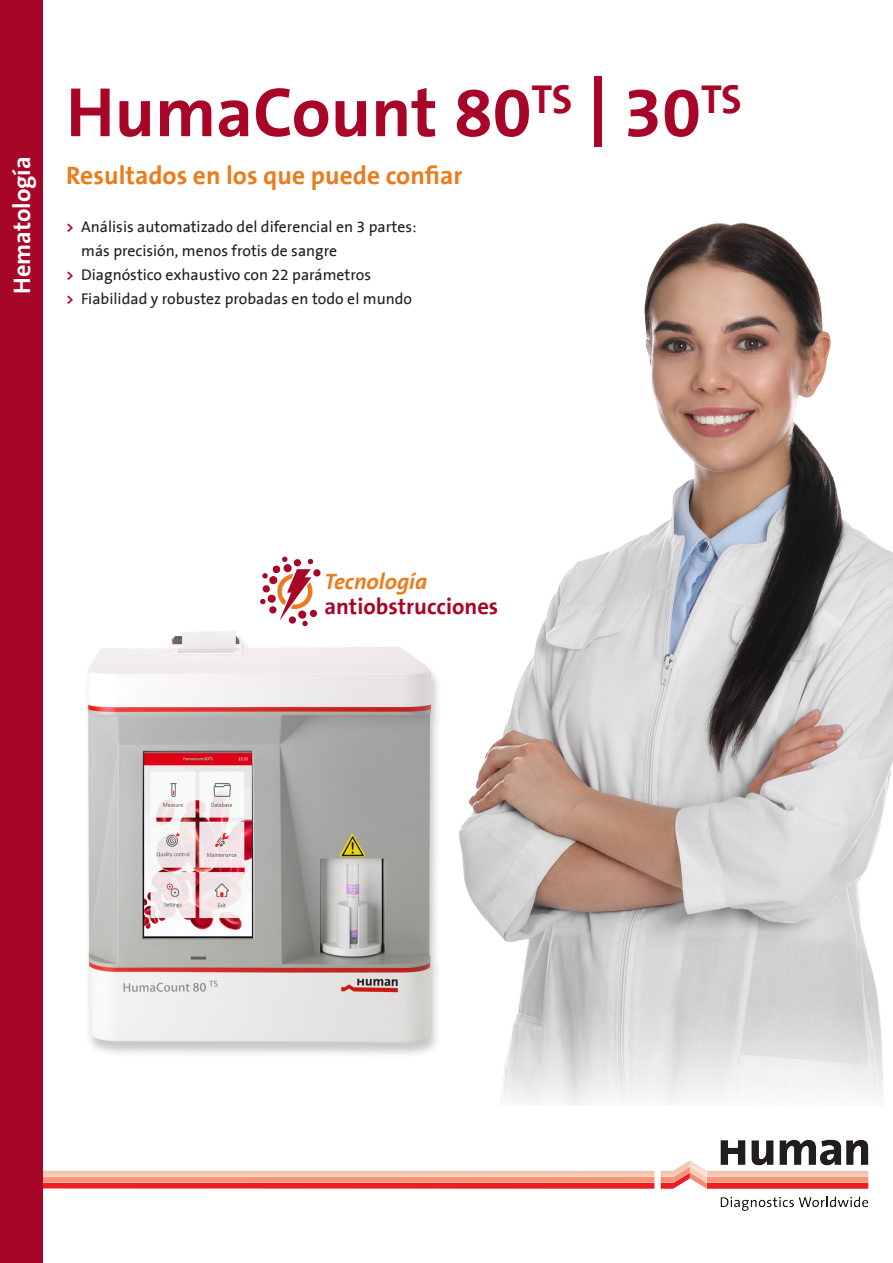
<style>
.page{position:relative;width:893px;height:1263px;background:#fff}
.page>*{position:absolute;margin:0;border:0;box-sizing:border-box;transform-origin:0 0}
.t1{font:700 70.5px "The Sans B7";color:#a70629}
.t2{font:700 25.5px "The Sans B7";color:#ea7c1d}
.t3{font:700 24.3px "The Sans B7";color:#fff}
.t4{font:700 22.5px "The Sans B7";color:#a70629}
.t5{font:italic 700 22.5px "The Sans B7";color:#ea7c1d}
.t6{font:15.75px/24px "The Sans B5 Plain";color:#231f20}
.s1{font-family:"The Sans B7";font-weight:700;font-size:14.25px;color:#a70629}
</style>
<div class="page">
<div style="left:0;top:1139px;width:870px;height:72px;background:#e6dccf;opacity:.5"></div>
<svg style="left:260px;top:556px;width:61px;height:64px"></svg>
<div style="left:0;top:0;width:43px;height:1263px;background:#a70629"></div>
<img style="left:486px;top:222px;width:407px;height:883px">
<img style="left:87px;top:620px;width:399px;height:435px">
<p class="t3" style="left:9px;top:294px;width:139px;rotate:-90deg">Hematología</p>
<p class="t1" style="left:66px;top:75px;width:677px">HumaCount 80<sup>TS</sup> | 30<sup>TS</sup></p>
<p class="t2" style="left:66px;top:162px;width:398px">Resultados en los que puede confiar</p>
<p class="t6" style="left:81px;top:215px;width:337px;text-indent:-15px"><span class="s1">&gt;</span> Análisis automatizado del diferencial en 3 partes: más precisión, menos frotis de sangre</p>
<p class="t6" style="left:66px;top:263px;width:306px"><span class="s1">&gt;</span> Diagnóstico exhaustivo con 22 parámetros</p>
<p class="t6" style="left:66px;top:287px;width:347px"><span class="s1">&gt;</span> Fiabilidad y robustez probadas en todo el mundo</p>
<p class="t5" style="left:324px;top:569px;width:104px">Tecnología</p>
<p class="t4" style="left:324px;top:595px;width:175px">antiobstrucciones</p>
</div>
